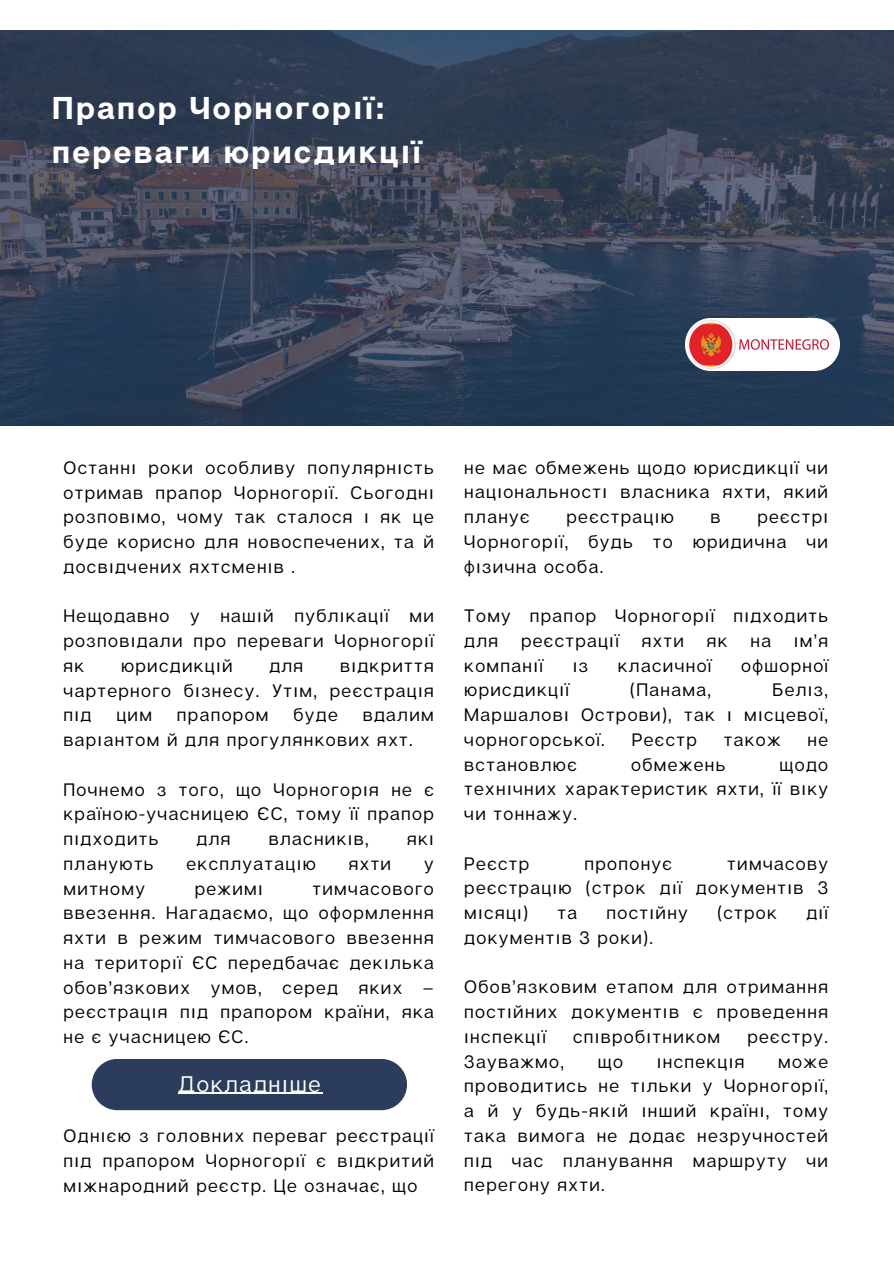
<style>
.page{position:relative;width:894px;height:1267px;background:#fff}
.page>*{position:absolute;margin:0;border:0;box-sizing:border-box;transform-origin:0 0}
.t1{font:700 31.5px/43.8px "Articulat CF";letter-spacing:.075em;color:#fff}
.t2{font:22.5px "Articulat CF";letter-spacing:.075em;color:#fff}
.t3{font:18px/24.8px "Articulat CF";letter-spacing:.075em;color:#000;text-align:justify}
.t4{font:18px "Noto Sans";color:#000}
.s1{font-family:"Noto Sans"}
.s2{font-family:"Articulat CF"}
</style>
<div class="page">
<div style="left:92px;top:1059px;width:315px;height:51px;background:#2c3c5c;border-radius:26px"></div>
<hr style="left:178px;top:1092px;width:144px;height:2px;background:#fff">
<svg style="left:0;top:30px;width:893px;height:395px;background:#344156"></svg>
<img style="left:684px;top:319px;width:155px;height:51px">
<h1 class="t1" style="left:52px;top:85px;width:370px">Прапор Чорногор<span class="s1">і</span>ї: переваги юрисдикц<span class="s1">і</span>ї</h1>
<p class="t3" style="left:64px;top:455px;width:371px;text-align:left">Останн<span class="s1">і</span> роки особливу популярн<span class="s1">і</span> сть отримав прапор Чорногор<span class="s1">і</span>ї. Сьогодн<span class="s1">і </span>розпов<span class="s1">і</span> мо, чому так сталося <span class="s1">і</span> як це буде корисно для новоспечених, та й досв<span class="s1">і</span>дчених яхтсмен<span class="s1">і</span> в .</p>
<p class="t3" style="left:64px;top:603px;width:371px">Нещодавно у наш<span class="s1">і</span> й публ<span class="s1">і</span> кац<span class="s1">і</span>ї ми розпов<span class="s1">і</span>дали про переваги Чорногор<span class="s1">і</span>ї як</p>
<p class="t3" style="left:121px;top:653px;width:113px">юрисдикц<span class="s1">і</span> й</p>
<p class="t3" style="left:269px;top:653px;width:35px">для</p>
<p class="t3" style="left:64px;top:653px;width:371px;text-indent:276px">в<span class="s1">і</span>дкриття чартерного б<span class="s1">і</span>знесу. Ут<span class="s1">і</span> м, реєстрац<span class="s1">і</span>я п<span class="s1">і</span>д</p>
<p class="t3" style="left:116px;top:702px;width:37px">цим</p>
<p class="t3" style="left:177px;top:702px;width:93px">прапором</p>
<p class="t3" style="left:293px;top:702px;width:46px">буде</p>
<p class="t3" style="left:64px;top:702px;width:371px;text-indent:299px">вдалим вар<span class="s1">і</span> антом й для прогулянкових яхт.</p>
<p class="t3" style="left:64px;top:776px;width:371px">Почнемо з того, що Чорногор<span class="s1">і</span>я не є країною-учасницею ЄС, тому її прапор п<span class="s1">і</span>дходить</p>
<p class="t3" style="left:196px;top:826px;width:35px">для</p>
<p class="t3" style="left:269px;top:826px;width:101px">власник<span class="s1">і</span> в,</p>
<p class="t3" style="left:407px;top:826px;width:25px">як<span class="s1">і</span></p>
<p class="t3" style="left:64px;top:851px;width:91px">планують</p>
<p class="t3" style="left:186px;top:851px;width:131px">експлуатац<span class="s1">і</span> ю</p>
<p class="t3" style="left:349px;top:851px;width:44px">яхти</p>
<p class="t3" style="left:424px;top:851px;width:11px">у</p>
<p class="t3" style="left:64px;top:875px;width:83px">митному</p>
<p class="t3" style="left:195px;top:875px;width:67px">режим<span class="s1">і</span></p>
<p class="t3" style="left:64px;top:875px;width:371px;text-indent:249px">тимчасового ввезення. Нагадаємо, що оформлення яхти в режим тимчасового ввезення на територ<span class="s1">і</span>ї ЄС передбачає дек<span class="s1">і</span>лька обов’язкових умов, серед яких – реєстрац<span class="s1">і</span>я п<span class="s1">і</span>д прапором країни, яка не є учасницею ЄС.</p>
<p class="t2" style="left:178px;top:1069px;width:144px">Докладн<span class="s1">і</span> ше</p>
<p class="t3" style="left:64px;top:1123px;width:371px">Одн<span class="s1">і</span> єю з головних переваг реєстрац<span class="s1">і</span>ї п<span class="s1">і</span>д прапором Чорногор<span class="s1">і</span>ї є в<span class="s1">і</span>дкритий м<span class="s1">і</span>жнародний реєстр. Це означає, що</p>
<p class="t3" style="left:464px;top:454px;width:365px">не має обмежень щодо юрисдикц<span class="s1">і</span>ї чи нац<span class="s1">і</span>ональност<span class="s1">і</span> власника яхти, який планує</p>
<p class="t3" style="left:464px;top:504px;width:365px;text-align:left;text-indent:293px">реєстр<span class="s1">і<br></span>Чорногор<span class="s1">і</span>ї, будь то юридична чи ф<span class="s1">і</span>зична особа.</p>
<p class="t3" style="left:464px;top:603px;width:365px">Тому прапор Чорногор<span class="s1">і</span>ї п<span class="s1">і</span>дходить для</p>
<p class="t3" style="left:566px;top:504px;width:109px">реєстрац<span class="s1">і</span> ю</p>
<p class="t3" style="left:710px;top:504px;width:11px">в</p>
<p class="t3" style="left:521px;top:628px;width:99px">реєстрац<span class="s1">і</span>ї</p>
<p class="t3" style="left:641px;top:628px;width:44px">яхти</p>
<p class="t3" style="left:706px;top:628px;width:22px">як</p>
<p class="t3" style="left:750px;top:628px;width:22px">на</p>
<p class="t3" style="left:793px;top:628px;width:36px"><span class="s1">і</span> м’я</p>
<p class="t3" style="left:464px;top:652px;width:80px">компан<span class="s1">і</span>ї</p>
<p class="t4" style="left:572px;top:652px;width:17px">і<span class="s2">з</span></p>
<p class="t3" style="left:617px;top:652px;width:95px">класичної</p>
<p class="t3" style="left:741px;top:652px;width:88px">офшорної</p>
<p class="t3" style="left:464px;top:677px;width:106px">юрисдикц<span class="s1">і</span>ї</p>
<p class="t3" style="left:630px;top:677px;width:82px">(Панама,</p>
<p class="t3" style="left:464px;top:677px;width:365px;text-indent:308px">Бел<span class="s1">і</span> з, Маршалов<span class="s1">і</span> Острови), так <span class="s1">і</span> м<span class="s1">і</span>сцевої, чорногорської.</p>
<p class="t3" style="left:631px;top:727px;width:66px">Реєстр</p>
<p class="t3" style="left:723px;top:727px;width:58px">також</p>
<p class="t3" style="left:807px;top:727px;width:22px">не</p>
<p class="t3" style="left:464px;top:751px;width:114px">встановлює</p>
<p class="t3" style="left:631px;top:751px;width:96px">обмежень</p>
<p class="t3" style="left:464px;top:751px;width:365px;text-indent:315px">щодо техн<span class="s1">і</span> чних характеристик яхти, її в<span class="s1">і</span> ку чи тоннажу.</p>
<p class="t3" style="left:464px;top:850px;width:66px">Реєстр</p>
<p class="t3" style="left:584px;top:850px;width:89px">пропонує</p>
<p class="t3" style="left:464px;top:850px;width:365px;text-indent:263px">тимчасову реєстрац<span class="s1">і</span> ю (строк д<span class="s1">і</span>ї документ<span class="s1">і</span> в 3 м<span class="s1">і</span>сяц<span class="s1">і</span>)</p>
<p class="t3" style="left:557px;top:900px;width:21px">та</p>
<p class="t3" style="left:606px;top:900px;width:83px">пост<span class="s1">і</span> йну</p>
<p class="t3" style="left:717px;top:900px;width:61px">(строк</p>
<p class="t3" style="left:806px;top:900px;width:23px">д<span class="s1">і</span>ї</p>
<p class="t3" style="left:464px;top:925px;width:190px">документ<span class="s1">і</span> в 3 роки).</p>
<p class="t3" style="left:464px;top:974px;width:365px">Обов’язковим етапом для отримання пост<span class="s1">і</span> йних документ<span class="s1">і</span> в є проведення <span class="s1">і</span> нспекц<span class="s1">і</span>ї</p>
<p class="t3" style="left:573px;top:1024px;width:149px">сп<span class="s1">і</span> вроб<span class="s1">і</span>тником</p>
<p class="t3" style="left:747px;top:1024px;width:82px">реєстру.</p>
<p class="t3" style="left:464px;top:1048px;width:101px">Зауважмо,</p>
<p class="t3" style="left:597px;top:1048px;width:27px">що</p>
<p class="t3" style="left:656px;top:1048px;width:89px"><span class="s1">і</span> нспекц<span class="s1">і</span>я</p>
<p class="t3" style="left:464px;top:1048px;width:365px;text-indent:314px">може проводитись не т<span class="s1">і</span>льки у Чорногор<span class="s1">і</span>ї, а й у будь-як<span class="s1">і</span>й <span class="s1">і</span>нший країн<span class="s1">і</span>, тому така вимога не додає незручностей п<span class="s1">і</span>д час планування маршруту чи перегону яхти.</p>
</div>
